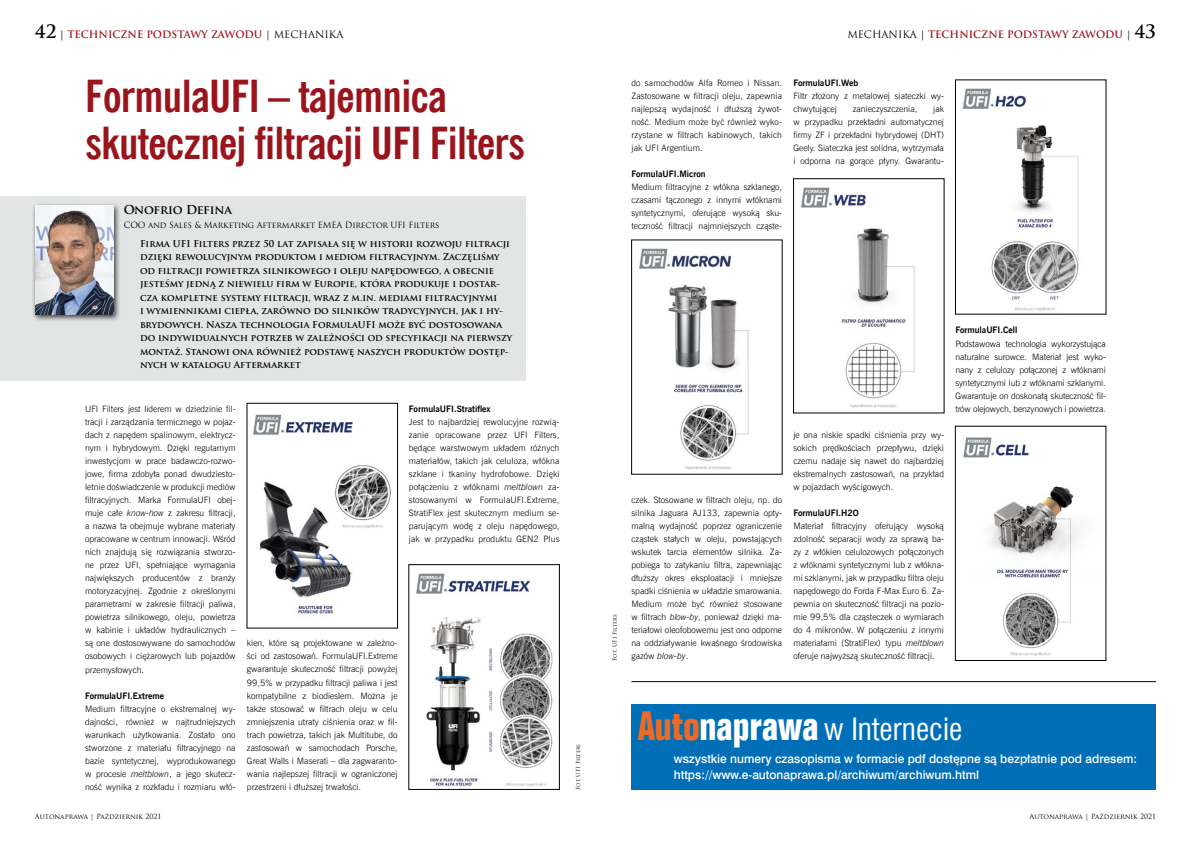
<style>
.page{position:relative;width:1191px;height:842px;background:#fff}
.page>*{position:absolute;margin:0;border:0;box-sizing:border-box;transform-origin:0 0}
.t1{font:700 44px/47px "News Goth Cn EU";letter-spacing:-.015em;color:#9a141c}
.t2{font:30px "Swis 721 Cn EU";color:#fff}
.t3{font:12px/16px "Swis 721 Md EU";color:#fff}
.t4{font:700 12px "Trajan Pro";letter-spacing:-.03em;color:#000}
.t5{font:700 10px "Trajan Pro";color:#9a141c}
.t6{font:700 9.2px/13.5px "Trajan Pro";color:#000}
.t7{font:8.8px/13px "News Goth Lt EU";color:#000;text-align:justify}
.t8{font:700 8.8px "News Goth EU";color:#000}
.t9{font:8.4px "Trajan Pro";letter-spacing:-.015em;color:#000}
.t10{font:7px "Trajan Pro";color:#000}
.t11{font:5.5px "Trajan Pro";color:#000}
.s1{font-size:18px;color:#000}
.s2{color:#000}
.s3{font-weight:400;color:#000}
.s4{font-style:italic}
.s5{font-family:"Folio Bd Cn EU";font-size:40px;color:#eb6a27}
.s6{font-family:"Folio Bd Cn EU";font-size:40px}
</style>
<div class="page">
<div style="left:0;top:196px;width:525px;height:185px;background:#e3e4e4"></div>
<div style="left:32px;top:202px;width:89px;height:120px;background:#000;opacity:.75"></div>
<img style="left:35px;top:205px;width:78px;height:109px">
<img style="left:253px;top:414px;width:138px;height:200px">
<div style="left:247px;top:403px;width:151px;height:225px;border:1px solid #000"></div>
<img style="left:416px;top:573px;width:137px;height:214px">
<img style="left:962px;top:88px;width:117px;height:223px">
<div style="left:955px;top:80px;width:151px;height:234px;border:1px solid #000"></div>
<img style="left:639px;top:248px;width:110px;height:222px">
<div style="left:631px;top:240px;width:151px;height:234px;border:1px solid #000"></div>
<img style="left:801px;top:187px;width:114px;height:221px">
<div style="left:793px;top:179px;width:151px;height:234px;border:1px solid #000"></div>
<img style="left:963px;top:437px;width:115px;height:219px">
<div style="left:955px;top:426px;width:151px;height:235px;border:1px solid #000"></div>
<hr style="left:631px;top:681px;width:525px;height:1px;background:#000">
<div style="left:631px;top:704px;width:525px;height:85px;background:#006fb7"></div>
<p class="t5" style="left:35px;top:28px;width:310px"><span class="s1">42</span> <span class="s2">|</span> TECHNICZNE PODSTAWY ZAWODU <span class="s3">| MECHANIKA</span></p>
<h1 class="t1" style="left:85px;top:73px;width:441px">FormulaUFI – tajemnica skutecznej filtracji UFI Filters</h1>
<h3 class="t4" style="left:124px;top:202px;width:110px">Onofrio Defina</h3>
<p class="t9" style="left:124px;top:219px;width:317px">COO and Sales &amp; Marketing Aftermarket EMEA Director UFI Filters</p>
<p class="t6" style="left:140px;top:237px;width:374px">Firma UFI Filters przez 50 lat zapisała się w historii rozwoju filtracji dzięki rewolucyjnym produktom i mediom filtracyjnym. Zaczęliśmy od filtracji powietrza silnikowego i oleju napędowego, a obecnie jesteśmy jedną z niewielu firm w Europie, która produkuje i dostar&shy;cza kompletne systemy filtracji, wraz z m.in. mediami filtracyjnymi<br>i wymiennikami ciepła, zarówno do silników tradycyjnych, jak i hy&shy;brydowych. Nasza technologia FormulaUFI może być dostosowana do indywidualnych potrzeb w zależności od specyfikacji na pierwszy montaż. Stanowi ona również podstawę naszych produktów dostęp&shy;nych w katalogu Aftermarket</p>
<p class="t7" style="left:85px;top:402px;width:152px">UFI Filters jest liderem w dziedzinie fil&shy;tracji i zarządzania termicznego w pojaz&shy;dach z napędem spalinowym, elektrycz&shy;nym i hybrydowym. Dzięki regularnym inwestycjom w prace badawczo-rozwo&shy;jowe, firma zdobyła ponad dwudziesto&shy;letnie doświadczenie w produkcji mediów filtracyjnych. Marka FormulaUFI obej&shy;muje całe <span class="s4">know-how</span> z zakresu filtracji, a nazwa ta obejmuje wybrane materiały opracowane w centrum innowacji. Wśród nich znajdują się rozwiązania stworzo&shy;ne przez UFI, spełniające wymagania największych producentów z branży motoryzacyjnej. Zgodnie z określonymi parametrami w zakresie filtracji paliwa, powietrza silnikowego, oleju, powietrza w kabinie i układów hydraulicznych – są one dostosowywane do samochodów osobowych i ciężarowych lub pojazdów przemysłowych.</p>
<p class="t8" style="left:85px;top:690px;width:80px">FormulaUFI.Extreme</p>
<p class="t7" style="left:85px;top:702px;width:152px">Medium filtracyjne o ekstremalnej wy&shy;dajności, również w najtrudniejszych warunkach użytkowania. Zostało ono stworzone z materiału filtracyjnego na bazie syntetycznej, wyprodukowanego w procesie <span class="s4">meltblown</span>, a jego skutecz&shy;ność wynika z rozkładu i rozmiaru włó-</p>
<p class="t10" style="left:35px;top:812px;width:128px">Autonaprawa | Październik 2021</p>
<p class="t8" style="left:409px;top:403px;width:83px">FormulaUFI.Stratiflex</p>
<p class="t7" style="left:409px;top:415px;width:152px">Jest to najbardziej rewolucyjne rozwią&shy;zanie opracowane przez UFI Filters, będące warstwowym układem różnych materiałów, takich jak celuloza, włókna szklane i tkaniny hydrofobowe. Dzięki połączeniu z włóknami <span class="s4">meltblown</span> za&shy;stosowanymi w FormulaUFI.Extreme, StratiFlex jest skutecznym medium se&shy;parującym wodę z oleju napędowego, jak w przypadku produktu GEN2 Plus</p>
<p class="t7" style="left:247px;top:637px;width:152px">kien, które są projektowane w zależno&shy;ści od zastosowań. FormulaUFI.Extreme gwarantuje skuteczność filtracji powyżej 99,5% w przypadku filtracji paliwa i jest kompatybilne z biodieslem. Można je także stosować w filtrach oleju w celu zmniejszenia utraty ciśnienia oraz w fil&shy;trach powietrza, takich jak Multitube, do zastosowań w samochodach Porsche, Great Walls i Maserati – dla zagwaranto&shy;wania najlepszej filtracji w ograniczonej przestrzeni i dłuższej trwałości.</p>
<p class="t11" style="left:574px;top:790px;width:48px;rotate:-90deg">Fot. UFI Filters</p>
<p class="t5" style="left:847px;top:28px;width:310px"><span class="s3">MECHANIKA</span> <span class="s2">|</span> TECHNICZNE PODSTAWY ZAWODU <span class="s3">|</span> <span class="s1">43</span></p>
<p class="t7" style="left:631px;top:76px;width:152px">do samochodów Alfa Romeo i Nissan.<br>Zastosowane w filtracji oleju, zapewnia najlepszą wydajność i dłuższą żywot&shy;ność. Medium może być również wyko&shy;rzystane w filtrach kabinowych, takich jak UFI Argentium.</p>
<p class="t8" style="left:631px;top:168px;width:76px">FormulaUFI.Micron</p>
<p class="t7" style="left:631px;top:181px;width:152px">Medium filtracyjne z włókna szklanego, czasami łączonego z innymi włóknami syntetycznymi, oferujące wysoką sku&shy;teczność filtracji najmniejszych cząste-</p>
<p class="t8" style="left:793px;top:77px;width:66px">FormulaUFI.Web</p>
<p class="t7" style="left:793px;top:89px;width:152px">Filtr złożony z metalowej siateczki wy&shy;chwytującej</p>
<p class="t7" style="left:793px;top:102px;width:152px;text-indent:140px">jak w przypadku przekładni automatycznej firmy ZF i przekładni hybrydowej (DHT)<br>Geely. Siateczka jest solidna, wytrzymała i odporna na gorące płyny. Gwarantu-</p>
<p class="t7" style="left:852px;top:102px;width:66px">zanieczyszczenia,</p>
<p class="t11" style="left:611px;top:661px;width:48px;rotate:-90deg">Fot. UFI Filters</p>
<p class="t7" style="left:631px;top:493px;width:152px">czek. Stosowane w filtrach oleju, np. do silnika Jaguara AJ133, zapewnia opty&shy;malną wydajność poprzez ograniczenie cząstek stałych w oleju, powstających wskutek tarcia elementów silnika. Za&shy;pobiega to zatykaniu filtra, zapewniając dłuższy okres eksploatacji i mniejsze spadki ciśnienia w układzie smarowania.<br>Medium może być również stosowane w filtrach <span class="s4">blow-by</span>, ponieważ dzięki ma&shy;teriałowi oleofobowemu jest ono odporne na oddziaływanie kwaśnego środowiska gazów <span class="s4">blow-by</span>.</p>
<p class="t7" style="left:793px;top:428px;width:152px">je ona niskie spadki ciśnienia przy wy&shy;sokich prędkościach przepływu, dzięki czemu nadaje się nawet do najbardziej ekstremalnych zastosowań, na przykład w pojazdach wyścigowych.</p>
<p class="t8" style="left:793px;top:507px;width:67px">FormulaUFI.H2O</p>
<p class="t7" style="left:793px;top:519px;width:152px">Materiał filtracyjny oferujący wysoką zdolność separacji wody za sprawą ba&shy;zy z włókien celulozowych połączonych z włóknami syntetycznymi lub z włókna&shy;mi szklanymi, jak w przypadku filtra oleju napędowego do Forda F-Max Euro 6. Za&shy;pewnia on skuteczność filtracji na pozio&shy;mie 99,5% dla cząsteczek o wymiarach do 4 mikronów. W połączeniu z innymi materiałami (StratiFlex) typu <span class="s4">meltblown </span>oferuje najwyższą skuteczność filtracji.</p>
<p class="t8" style="left:955px;top:325px;width:64px">FormulaUFI.Cell</p>
<p class="t7" style="left:955px;top:337px;width:152px">Podstawowa technologia wykorzystująca naturalne surowce. Materiał jest wyko&shy;nany z celulozy połączonej z włóknami syntetycznymi lub z włóknami szklanymi.<br>Gwarantuje on doskonałą skuteczność fil&shy;trów olejowych, benzynowych i powietrza.</p>
<h2 class="t2" style="left:638px;top:709px;width:326px"><span class="s5">Auto</span><span class="s6">naprawa</span> w Internecie</h2>
<h3 class="t3" style="left:674px;top:751px;width:465px">wszystkie numery czasopisma w formacie pdf dostępne są bezpłatnie pod adresem: https://www.e-autonaprawa.pl/archiwum/archiwum.html</h3>
<p class="t10" style="left:1029px;top:812px;width:128px">Autonaprawa | Październik 2021</p>
</div>
